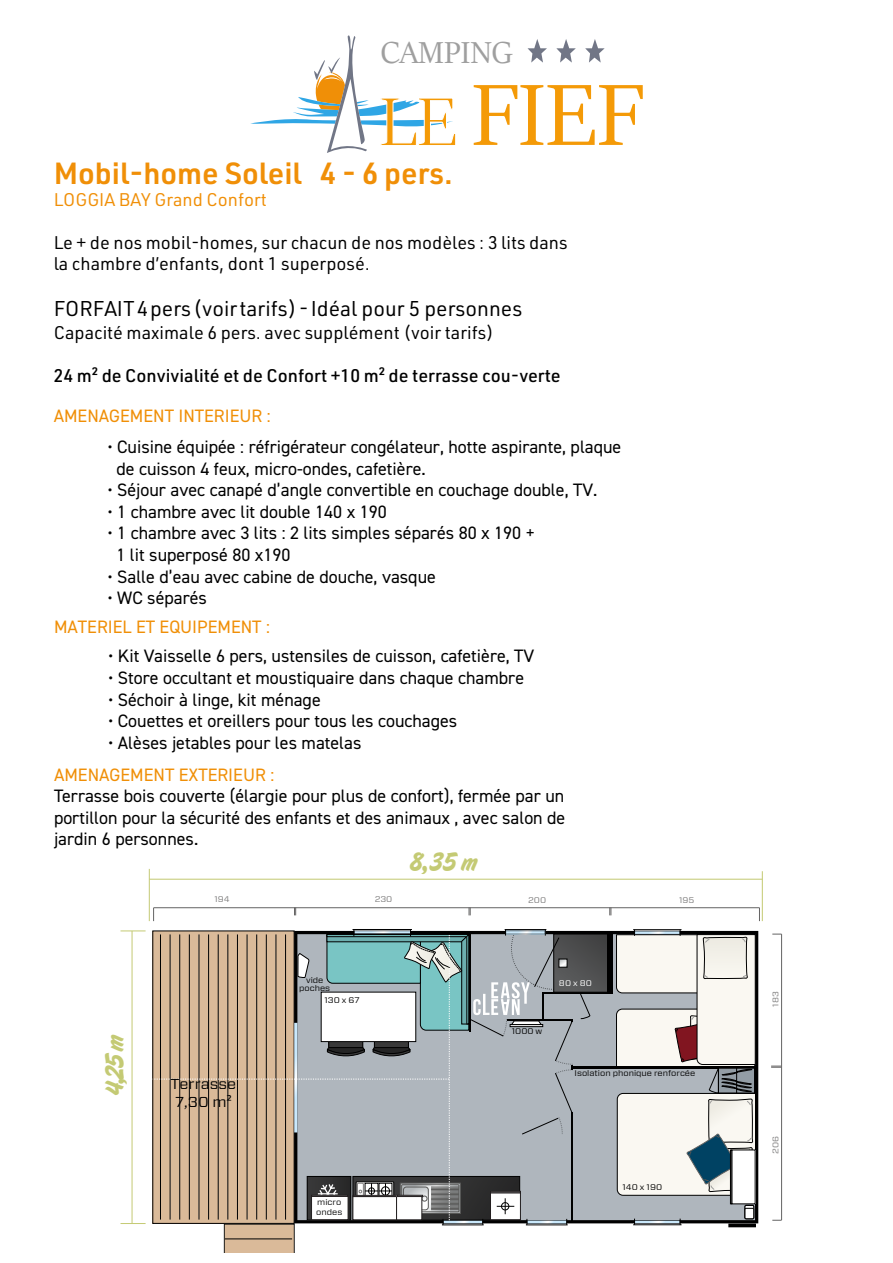
<style>
.page{position:relative;width:893px;height:1263px;background:#fff}
.page>*{position:absolute;margin:0;border:0;box-sizing:border-box;transform-origin:0 0}
.t1{font:34.2px "Sitka Banner";color:#9f9f9f}
.t2{font:600 30px "URWDIN";color:#f08f07}
.t3{font:24.6px "House Movements Sign";color:#c4ca74;scale:1.09 1}
.t4{font:21px "URWDIN";color:#000}
.t5{font:18px/21.6px "DIN2014";color:#000}
.t6{font:18px/21.6px "URWDIN";color:#000}
.t7{font:18px "DIN2014";color:#f08f07}
.t8{font:500 18px "URWDIN";color:#000}
.t9{font:18px "URWDIN";color:#f08f07}
.t10{font:14.4px/18.5px "Vitesse Sans";color:#000;text-align:center;scale:1.09 1}
.t11{font:8.25px/9.9px "Vitesse Sans";color:#000;scale:1.09 1}
.t12{font:8.25px "Vitesse Sans";color:#7c7b7b;scale:1.09 1}
.t13{font:8.25px "Vitesse Sans";color:#fff;scale:1.09 1}
.s1{font-family:"Myriad Pro"}
</style>
<div class="page">
<svg style="left:527px;top:39px;width:20px;height:24px"></svg>
<svg style="left:556px;top:39px;width:20px;height:24px"></svg>
<svg style="left:585px;top:39px;width:20px;height:24px"></svg>
<svg style="left:250px;top:35px;width:206px;height:118px"></svg>
<svg style="left:474px;top:85px;width:169px;height:60px"></svg>
<hr style="left:225px;top:1253px;width:67px;height:1px;background:#000">
<hr style="left:149px;top:869px;width:1px;height:52px;background:#c4ca74">
<hr style="left:762px;top:871px;width:1px;height:50px;background:#c4ca74">
<hr style="left:149px;top:879px;width:613px;height:1px;background:#c4ca74">
<svg style="left:759px;top:908px;width:1px;height:13px"></svg>
<svg style="left:609px;top:908px;width:3px;height:7px"></svg>
<hr style="left:154px;top:907px;width:605px;height:1px;background:#646363">
<svg style="left:469px;top:907px;width:2px;height:8px"></svg>
<svg style="left:153px;top:908px;width:1px;height:13px"></svg>
<svg style="left:294px;top:907px;width:2px;height:8px"></svg>
<svg style="left:121px;top:931px;width:25px;height:1px"></svg>
<hr style="left:132px;top:931px;width:1px;height:292px;background:#c4ca74">
<svg style="left:121px;top:1223px;width:25px;height:1px"></svg>
<svg style="left:771px;top:1066px;width:10px;height:2px"></svg>
<hr style="left:781px;top:934px;width:1px;height:286px;background:#646363">
<svg style="left:153px;top:929px;width:603px;height:324px"></svg>
<h1 class="t1" style="left:381px;top:28px;width:134px">CAMPING</h1>
<h2 class="t2" style="left:54px;top:153px;width:401px">Mobil-home Soleil 4 - 6 pers.</h2>
<p class="t9" style="left:54px;top:187px;width:215px">LOGGIA BAY Grand Confort</p>
<p class="t6" style="left:54px;top:231px;width:515px">Le + de nos mobil-homes, sur chacun de nos modèles : 3 lits dans la chambre d’enfants, dont 1 superposé.</p>
<p class="t4" style="left:54px;top:295px;width:470px">FORFAIT 4 pers (voir tarifs) - Idéal pour 5 personnes</p>
<p class="t6" style="left:54px;top:321px;width:442px">Capacité maximale 6 pers. avec supplément (voir tarifs)</p>
<p class="t8" style="left:54px;top:363px;width:508px">24 m² de Convivialité et de Confort +10 m² de terrasse cou-verte</p>
<p class="t7" style="left:54px;top:405px;width:219px">AMENAGEMENT INTERIEUR :</p>
<p class="t5" style="left:116px;top:436px;width:506px;text-indent:-9px">• Cuisine équipée : réfrigérateur congélateur, hotte aspirante, plaque de cuisson 4 feux, micro-ondes, cafetière.</p>
<p class="t5" style="left:107px;top:479px;width:492px">• Séjour avec canapé d’angle convertible en couchage double, TV.</p>
<p class="t5" style="left:107px;top:500px;width:281px">• 1 chambre avec lit double 140 x 190</p>
<p class="t5" style="left:116px;top:522px;width:420px;text-indent:-9px">• 1 chambre avec 3 lits : 2 lits simples séparés 80 x 190 +<br>1 lit superposé 80 x190</p>
<p class="t5" style="left:107px;top:565px;width:330px">• Salle d’eau avec cabine de douche, vasque</p>
<p class="t5" style="left:107px;top:587px;width:101px">• WC séparés</p>
<p class="t7" style="left:54px;top:615px;width:217px">MATERIEL ET EQUIPEMENT :</p>
<p class="t5" style="left:108px;top:645px;width:428px">• Kit Vaisselle 6 pers, ustensiles de cuisson, cafetière, TV</p>
<p class="t5" style="left:108px;top:667px;width:418px">• Store occultant et moustiquaire dans chaque chambre</p>
<p class="t5" style="left:108px;top:688px;width:214px">• Séchoir à linge, kit ménage</p>
<p class="t5" style="left:108px;top:710px;width:351px">• Couettes et oreillers pour tous les couchages</p>
<p class="t5" style="left:108px;top:731px;width:255px">• Alèses jetables pour les matelas</p>
<p class="t7" style="left:54px;top:763px;width:222px">AMENAGEMENT EXTERIEUR :</p>
<p class="t5" style="left:54px;top:785px;width:513px;text-align:justify">Terrasse bois couverte (élargie pour plus de confort), fermée par un portillon pour la sécurité des enfants et des animaux , avec salon de jardin 6 personnes.</p>
<h3 class="t3" style="left:410px;top:847px;width:63px">8,35 m</h3>
<p class="t12" style="left:215px;top:893px;width:16px">194</p>
<p class="t12" style="left:375px;top:893px;width:18px">230</p>
<p class="t12" style="left:528px;top:894px;width:18px">200</p>
<p class="t12" style="left:679px;top:894px;width:16px">195</p>
<h3 class="t3" style="left:99px;top:1096px;width:59px;rotate:-90deg">4,25 m</h3>
<p class="t10" style="left:171px;top:1074px;width:62px">Terrasse<br>7,30 m<span class="s1">2</span></p>
<p class="t11" style="left:299px;top:975px;width:30px;line-height:8.2px;text-align:center">vide poches</p>
<p class="t11" style="left:324px;top:995px;width:34px">130 x 67</p>
<p class="t11" style="left:316px;top:1197px;width:25px">micro ondes</p>
<p class="t11" style="left:512px;top:1026px;width:30px">1000 w</p>
<p class="t13" style="left:559px;top:978px;width:32px">80 x 80</p>
<p class="t11" style="left:575px;top:1068px;width:112px">Isolation phonique renforcée</p>
<p class="t11" style="left:622px;top:1182px;width:38px">140 x 190</p>
<p class="t12" style="left:770px;top:1006px;width:16px;rotate:-90deg">183</p>
<p class="t12" style="left:770px;top:1154px;width:18px;rotate:-90deg">206</p>
</div>
